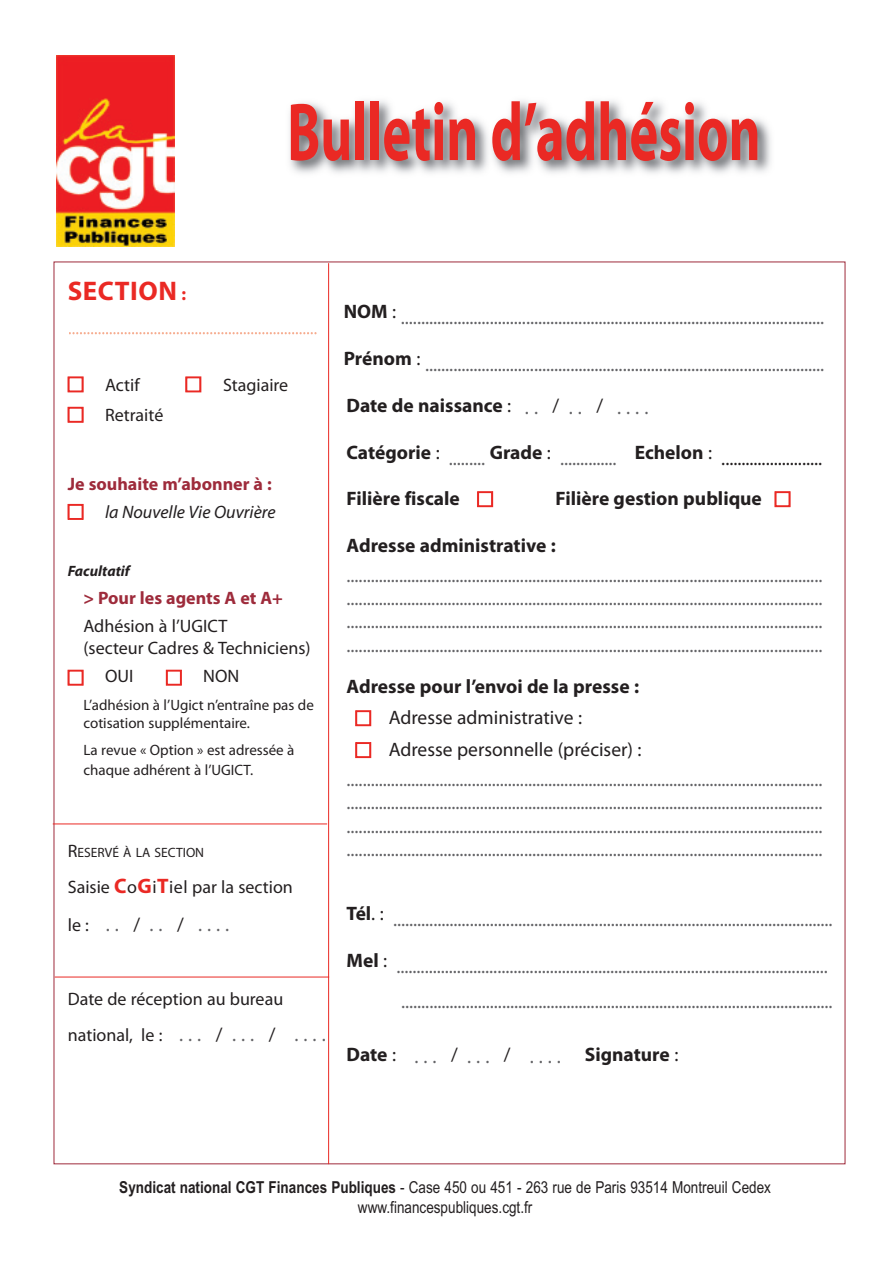
<style>
.page{position:relative;width:893px;height:1263px;background:#fff}
.page>*{position:absolute;margin:0;border:0;box-sizing:border-box;transform-origin:0 0}
.t1{font:700 82.8px "Myriad Pro";color:#ea2924;scale:.66 1}
.t2{font:700 27px "Myriad Pro";letter-spacing:.02em;color:#ea2924}
.t3{font:19.5px/23.4px "Myriad Pro";color:#636366;text-align:justify}
.t4{font:700 19.5px/40.8px "Myriad Pro";color:#231f20}
.t5{font:19.5px/32px "Myriad Pro";color:#231f20}
.t6{font:18px/21.6px "Myriad Pro";color:#231f20}
.t7{font:700 18px "Myriad Pro";color:#9e2b3b}
.t8{font:italic 18px "Myriad Pro";color:#231f20}
.t9{font:16.5px/19.8px "Arial Narrow";color:#231f20;text-align:center}
.t10{font:15px/18px "Myriad Pro";color:#231f20}
.t11{font:italic 700 15px "Myriad Pro";color:#231f20}
.t12{font:13.5px "Myriad Pro";color:#231f20}
.s1{font-size:18px}
.s2{font-weight:700;font-size:21px;color:#ea2924}
.s3{font-size:18px;color:#231f20}
.s4{color:#231f20}
.s5{font-size:19.5px;color:#636366}
.s6{font-size:19.5px}
.s7{font-weight:700;color:#231f20}
.s8{font-weight:400;color:#636366}
.s9{font-weight:400}
.s10{font-weight:700}
</style>
<div class="page">
<svg style="left:69px;top:332px;width:106px;height:2px"></svg>
<hr style="left:328px;top:263px;width:1px;height:901px;background:#ea2924">
<hr style="left:53px;top:823px;width:274px;height:1px;background:#ea2924">
<hr style="left:55px;top:977px;width:274px;height:1px;background:#ea2924">
<img style="left:57px;top:55px;width:117px;height:192px">
<img style="left:289px;top:100px;width:482px;height:74px">
<h2 class="t2" style="left:68px;top:281px;width:120px">SECTION <span class="s1">:</span></h2>
<h1 class="t1" style="left:287px;top:101px;width:719px">Bulletin d’adhésion</h1>
<p class="t6" style="left:105px;top:375px;width:36px">Actif</p>
<p class="t6" style="left:223px;top:375px;width:67px">Stagiaire</p>
<p class="t6" style="left:105px;top:405px;width:60px">Retraité</p>
<p class="t7" style="left:68px;top:477px;width:205px">Je souhaite m’abonner à :</p>
<p class="t8" style="left:105px;top:505px;width:172px">la Nouvelle Vie Ouvrière</p>
<p class="t11" style="left:68px;top:565px;width:64px">Facultatif</p>
<p class="t7" style="left:83px;top:591px;width:201px">&gt; Pour les agents A et A+</p>
<p class="t6" style="left:83px;top:617px;width:229px">Adhésion à l’UGICT<br>(secteur Cadres &amp; Techniciens)</p>
<p class="t6" style="left:105px;top:667px;width:30px">OUI</p>
<p class="t6" style="left:203px;top:667px;width:38px">NON</p>
<p class="t10" style="left:83px;top:697px;width:232px">L’adhésion à l’Ugict n’entraîne pas de cotisation supplémentaire.</p>
<p class="t10" style="left:83px;top:741px;width:213px;line-height:20.2px">La revue « Option » est adressée à chaque adhérent à l’UGICT.</p>
<p class="t12" style="left:68px;top:847px;width:138px"><span class="s1">R</span>ESERVÉ À LA SECTION</p>
<p class="t6" style="left:68px;top:878px;width:227px">Saisie <span class="s2">C</span>o<span class="s2">G</span>i<span class="s2">T</span>iel par la section</p>
<p class="t3" style="left:68px;top:914px;width:163px"><span class="s3">le:</span> .. <span class="s4">/</span> .. <span class="s4">/</span> ....</p>
<p class="t6" style="left:68px;top:982px;width:259px;line-height:36.3px">Date de réception au bureau national, le: <span class="s5">...</span> <span class="s6">/</span> <span class="s5">...</span> <span class="s6">/</span> <span class="s5">....</span></p>
<p class="t3" style="left:344px;top:307px;width:482px"><sup>NOM</sup> <sup>:</sup> .........................................................................................................</p>
<p class="t3" style="left:344px;top:345px;width:482px;line-height:40.8px"><sup>Prénom</sup> <sup>:</sup> ...................................................................................................<br><span class="s7">Datedenaissance</span><span class="s4">:</span> .. <span class="s4">/</span> .. <span class="s4">/</span> ....</p>
<p class="t4" style="left:347px;top:439px;width:477px">Catégorie <sup>:</sup> <span class="s8">.........</span> Grade <sup>:</sup> <span class="s8">..............</span> Echelon <sup>:</sup> <span class="s9">.........................<br></span>Filière fiscale</p>
<p class="t4" style="left:555px;top:480px;width:208px">Filière gestion publique</p>
<p class="t4" style="left:347px;top:527px;width:211px">Adresse administrative :</p>
<p class="t3" style="left:347px;top:565px;width:477px">...................................................................................................................... ...................................................................................................................... ...................................................................................................................... ......................................................................................................................</p>
<p class="t4" style="left:347px;top:667px;width:294px">Adresse pour l’envoi de la presse :</p>
<p class="t5" style="left:389px;top:703px;width:254px">Adresse administrative :<br>Adresse personnelle (préciser) :</p>
<p class="t3" style="left:347px;top:769px;width:477px">...................................................................................................................... ...................................................................................................................... ...................................................................................................................... ......................................................................................................................</p>
<p class="t3" style="left:347px;top:909px;width:488px"><sup>Tél</sup><sup>.</sup> <sup>:</sup> .............................................................................................................</p>
<p class="t3" style="left:347px;top:950px;width:488px;line-height:35.4px;text-align:right"><sup>Mel</sup> <sup>:</sup> ........................................................................................................... ...........................................................................................................</p>
<p class="t4" style="left:347px;top:1035px;width:333px">Date<span class="s9">:</span> <span class="s8">...</span> <span class="s9">/</span> <span class="s8">...</span> <span class="s9">/</span> <span class="s8">....</span> Signature<span class="s9">:</span></p>
<p class="t9" style="left:119px;top:1177px;width:653px"><span class="s10">Syndicat national CGT Finances Publiques</span> - Case 450 ou 451 - 263 rue de Paris 93514 Montreuil Cedex www.financespubliques.cgt.fr</p>
</div>
